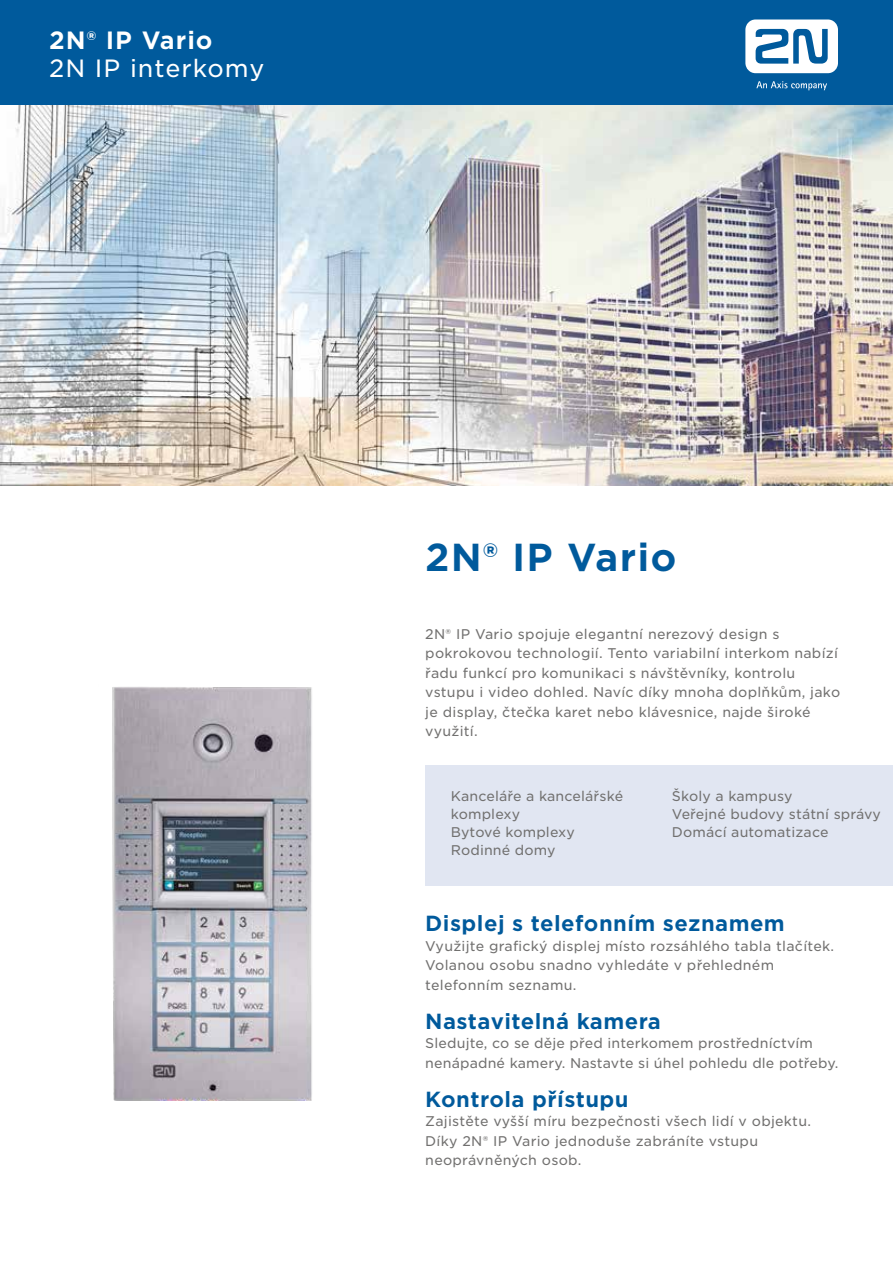
<style>
.page{position:relative;width:893px;height:1263px;background:#fff}
.page>*{position:absolute;margin:0;border:0;box-sizing:border-box;transform-origin:0 0}
.t1{font:700 37.5px "Gotham S Sm";letter-spacing:.03em;color:#005a9c}
.t2{font:24px "Gotham S Sm";letter-spacing:.04em;color:#fff}
.t3{font:700 24px "Gotham S Sm";letter-spacing:.04em;color:#fff}
.t4{font:700 21px "Gotham S Sm";letter-spacing:.02em;color:#005a9c}
.t5{font:13.5px/19.5px "Gotham S Sm";letter-spacing:.02em;color:#71706f}
</style>
<div class="page">
<div style="left:0;top:0;width:893px;height:106px;background:#005a9c"></div>
<div style="left:425px;top:765px;width:468px;height:120px;background:#e1e6f2"></div>
<img style="left:0;top:105px;width:893px;height:381px">
<img style="left:112px;top:687px;width:200px;height:414px">
<svg style="left:745px;top:20px;width:93px;height:53px"></svg>
<svg style="left:756px;top:81px;width:71px;height:9px"></svg>
<h2 class="t3" style="left:49px;top:24px;width:165px">2N® IP Vario</h2>
<h2 class="t2" style="left:49px;top:52px;width:217px">2N IP interkomy</h2>
<h1 class="t1" style="left:425px;top:532px;width:253px">2N® IP Vario</h1>
<p class="t5" style="left:425px;top:624px;width:416px">2N® IP Vario spojuje elegantní nerezový design s pokrokovou technologií. Tento variabilní interkom nabízí řadu funkcí pro komunikaci s návštěvníky, kontrolu vstupu i video dohled. Navíc díky mnoha doplňkům, jako je display, čtečka karet nebo klávesnice, najde široké využití.</p>
<p class="t5" style="left:451px;top:787px;width:174px;line-height:18px">Kanceláře a kancelářské komplexy<br>Bytové komplexy<br>Rodinné domy</p>
<p class="t5" style="left:672px;top:787px;width:211px;line-height:18px">Školy a kampusy<br>Veřejné budovy státní správy<br>Domácí automatizace</p>
<h3 class="t4" style="left:425px;top:909px;width:361px">Displej s telefonním seznamem</h3>
<p class="t5" style="left:425px;top:936px;width:410px">Využijte grafický displej místo rozsáhlého tabla tlačítek.<br>Volanou osobu snadno vyhledáte v přehledném telefonním seznamu.</p>
<h3 class="t4" style="left:425px;top:1006px;width:237px">Nastavitelná kamera</h3>
<p class="t5" style="left:425px;top:1033px;width:415px">Sledujte, co se děje před interkomem prostředníctvím nenápadné kamery. Nastavte si úhel pohledu dle potřeby.</p>
<h3 class="t4" style="left:425px;top:1084px;width:205px">Kontrola přístupu</h3>
<p class="t5" style="left:425px;top:1111px;width:387px">Zajistěte vyšší míru bezpečnosti všech lidí v objektu.<br>Díky 2N® IP Vario jednoduše zabráníte vstupu neoprávněných osob.</p>
</div>
